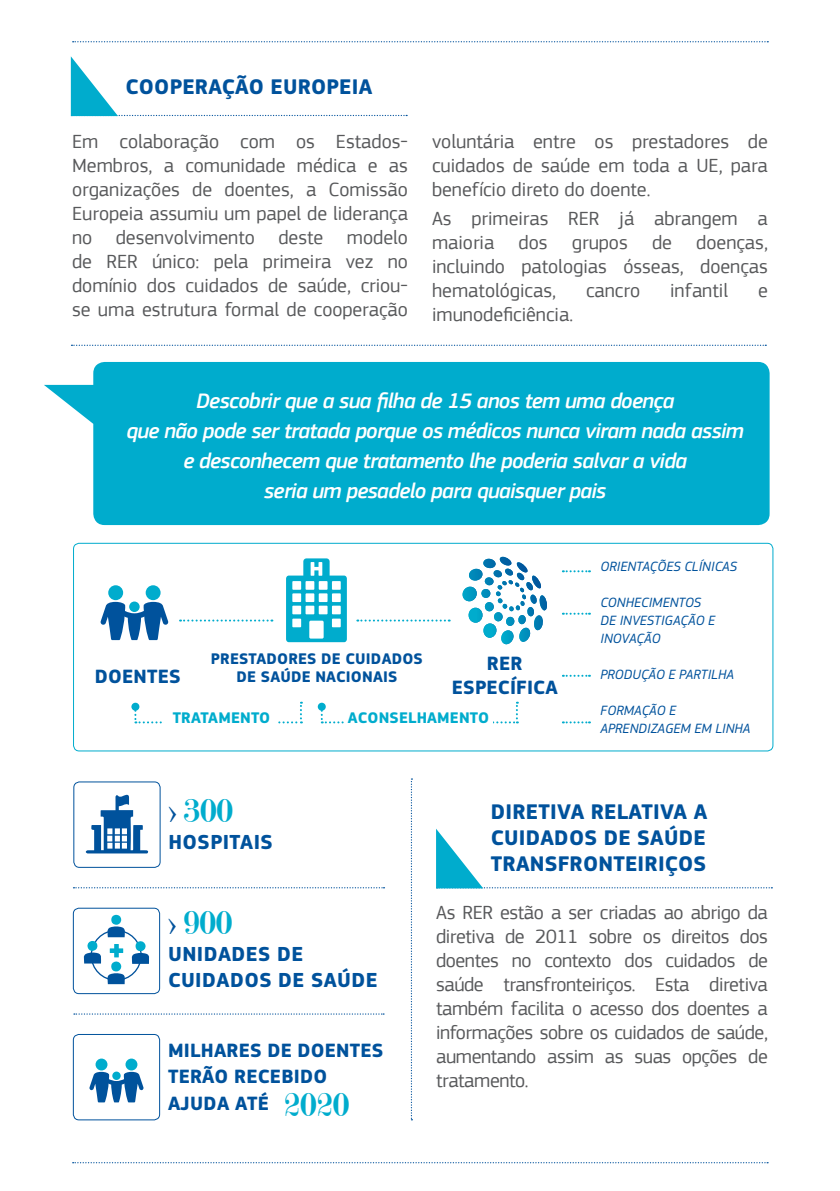
<style>
.page{position:relative;width:840px;height:1191px;background:#fff}
.page>*{position:absolute;margin:0;border:0;box-sizing:border-box;transform-origin:0 0}
.t1{font:36px "Modern";color:#00accd}
.t2{font:italic 500 22px "EC Square Sans Pro";letter-spacing:-.03em;color:#fff}
.t3{font:700 22px/26px "EC Square Sans Pro";letter-spacing:.01em;color:#00529c;text-align:justify}
.t4{font:700 21.2px/26.4px "EC Square Sans Pro";letter-spacing:.02em;color:#00529c}
.t5{font:20px/24px "EC Square Sans Pro";color:#58595b;text-align:justify}
.t6{font:700 20px/26.4px "EC Square Sans Pro";letter-spacing:.01em;color:#00529c}
.t7{font:700 16px/18px "EC Square Sans Pro";letter-spacing:.01em;color:#00529c;text-align:center}
.t8{font:700 16px "EC Square Sans Pro";letter-spacing:.01em;color:#00accd}
.t9{font:italic 14px/18px "EC Square Sans Pro";color:#00529c}
.s1{color:#00529c}
.s2{font-family:"Modern";font-weight:400;font-size:36px;color:#00accd}
</style>
<div class="page">
<svg style="left:73px;top:41px;width:694px;height:1px"></svg>
<svg style="left:73px;top:1162px;width:694px;height:1px"></svg>
<svg style="left:410px;top:778px;width:2px;height:342px"></svg>
<svg style="left:71px;top:345px;width:694px;height:1px"></svg>
<svg style="left:73px;top:887px;width:311px;height:1px"></svg>
<svg style="left:74px;top:1013px;width:310px;height:1px"></svg>
<svg style="left:86px;top:794px;width:62px;height:59px"></svg>
<div style="left:73px;top:781px;width:87px;height:87px;border:1px solid #00529c;border-radius:6px"></div>
<div style="left:95px;top:1058px;width:12px;height:12px;background:#00accd;border-radius:50%"></div>
<div style="left:125px;top:1058px;width:12px;height:12px;background:#00accd;border-radius:50%"></div>
<svg style="left:89px;top:1071px;width:55px;height:31px"></svg>
<div style="left:73px;top:1034px;width:87px;height:86px;border:1px solid #00529c;border-radius:6px"></div>
<svg style="left:110px;top:944px;width:13px;height:13px"></svg>
<svg style="left:131px;top:952px;width:19px;height:12px"></svg>
<svg style="left:106px;top:973px;width:20px;height:11px"></svg>
<svg style="left:83px;top:952px;width:19px;height:11px"></svg>
<svg style="left:106px;top:926px;width:20px;height:11px"></svg>
<svg style="left:135px;top:940px;width:11px;height:11px"></svg>
<div style="left:111px;top:961px;width:10px;height:10px;background:#00accd;border-radius:5px"></div>
<div style="left:87px;top:941px;width:10px;height:9px;background:#00accd;border-radius:50%"></div>
<div style="left:111px;top:914px;width:10px;height:11px;background:#00accd;border-radius:50%"></div>
<div style="left:73px;top:907px;width:87px;height:87px;border:1px solid #00529c;border-radius:6px"></div>
<svg style="left:71px;top:56px;width:336px;height:60px"></svg>
<svg style="left:436px;top:828px;width:335px;height:60px"></svg>
<svg style="left:44px;top:362px;width:725px;height:163px;background:#12b2d0"></svg>
<svg style="left:562px;top:570px;width:27px;height:2px"></svg>
<svg style="left:562px;top:721px;width:27px;height:2px"></svg>
<svg style="left:286px;top:558px;width:60px;height:84px"></svg>
<div style="left:292px;top:581px;width:9px;height:9px;background:#fff"></div>
<div style="left:305px;top:581px;width:9px;height:9px;background:#fff"></div>
<div style="left:318px;top:581px;width:9px;height:9px;background:#fff"></div>
<div style="left:332px;top:581px;width:8px;height:9px;background:#fff"></div>
<div style="left:292px;top:593px;width:9px;height:9px;background:#fff"></div>
<div style="left:305px;top:593px;width:9px;height:9px;background:#fff"></div>
<div style="left:318px;top:593px;width:9px;height:9px;background:#fff"></div>
<div style="left:332px;top:593px;width:8px;height:9px;background:#fff"></div>
<div style="left:292px;top:605px;width:9px;height:9px;background:#fff"></div>
<div style="left:305px;top:605px;width:9px;height:9px;background:#fff"></div>
<div style="left:318px;top:605px;width:9px;height:9px;background:#fff"></div>
<div style="left:332px;top:605px;width:8px;height:9px;background:#fff"></div>
<div style="left:292px;top:618px;width:9px;height:9px;background:#fff"></div>
<div style="left:332px;top:618px;width:8px;height:9px;background:#fff"></div>
<div style="left:309px;top:620px;width:14px;height:18px;background:#fff;border-radius:2px"></div>
<svg style="left:462px;top:557px;width:85px;height:87px"></svg>
<div style="left:108px;top:585px;width:15px;height:15px;background:#00accd;border-radius:50%"></div>
<div style="left:146px;top:585px;width:14px;height:15px;background:#00accd;border-radius:50%"></div>
<svg style="left:100px;top:602px;width:68px;height:38px"></svg>
<svg style="left:180px;top:619px;width:92px;height:2px"></svg>
<svg style="left:357px;top:619px;width:92px;height:2px"></svg>
<svg style="left:562px;top:675px;width:27px;height:2px"></svg>
<svg style="left:562px;top:612px;width:27px;height:2px"></svg>
<div style="left:73px;top:543px;width:700px;height:208px;border:1px solid #00accd;border-radius:6px"></div>
<svg style="left:134px;top:701px;width:168px;height:22px"></svg>
<div style="left:131px;top:702px;width:8px;height:8px;background:#00accd;border-radius:50%"></div>
<svg style="left:320px;top:701px;width:197px;height:22px"></svg>
<svg style="left:317px;top:702px;width:8px;height:8px"></svg>
<div style="left:165px;top:703px;width:113px;height:28px;background:#fff"></div>
<div style="left:344px;top:703px;width:148px;height:28px;background:#fff"></div>
<p class="t3" style="left:126px;top:74px;width:248px">COOPERAÇÃO EUROPEIA</p>
<p class="t5" style="left:72px;top:129px;width:337px">Em colaboração com os Estados-Membros, a comunidade médica e as organizações de doentes, a Comissão Europeia assumiu um papel de liderança no desenvolvimento deste modelo de RER único: pela primeira vez no domínio dos cuidados de saúde, criou&shy;se uma estrutura formal de cooperação</p>
<p class="t5" style="left:432px;top:129px;width:337px">voluntária entre os prestadores de cuidados de saúde em toda a UE, para benefício direto do doente.</p>
<p class="t5" style="left:432px;top:207px;width:337px">As primeiras RER já abrangem a maioria dos grupos de doenças, incluindo patologias ósseas, doenças hematológicas,</p>
<p class="t5" style="left:585px;top:279px;width:55px">cancro</p>
<p class="t5" style="left:669px;top:279px;width:59px">infantil</p>
<p class="t5" style="left:757px;top:279px;width:11px">e</p>
<p class="t5" style="left:432px;top:303px;width:142px">imunodeficiência.</p>
<p class="t2" style="left:196px;top:388px;width:479px">Descobrir que a sua filha de 15 anos tem uma doença</p>
<p class="t2" style="left:126px;top:418px;width:618px">que não pode ser tratada porque os médicos nunca viram nada assim</p>
<p class="t2" style="left:183px;top:448px;width:505px">e desconhecem que tratamento lhe poderia salvar a vida</p>
<p class="t2" style="left:264px;top:478px;width:343px">seria um pesadelo para quaisquer pais</p>
<p class="t6" style="left:95px;top:664px;width:87px">DOENTES</p>
<p class="t7" style="left:211px;top:650px;width:213px">PRESTADORES DE CUIDADOS<br>DE SAÚDE NACIONAIS</p>
<p class="t6" style="left:451px;top:652px;width:107px;line-height:24px;text-align:center">RER<br>ESPECÍFICA</p>
<p class="t8" style="left:173px;top:708px;width:99px">TRATAMENTO</p>
<p class="t8" style="left:348px;top:708px;width:143px">ACONSELHAMENTO</p>
<p class="t9" style="left:600px;top:558px;width:138px">ORIENTAÇÕES CLÍNICAS</p>
<p class="t9" style="left:600px;top:594px;width:116px">CONHECIMENTOS<br>DE INVESTIGAÇÃO E<br>INOVAÇÃO</p>
<p class="t9" style="left:600px;top:666px;width:135px">PRODUÇÃO E PARTILHA</p>
<p class="t9" style="left:600px;top:702px;width:152px">FORMAÇÃO E<br>APRENDIZAGEM EM LINHA</p>
<p class="t1" style="left:168px;top:793px;width:66px"><span class="s1">&gt;</span> 300</p>
<p class="t4" style="left:168px;top:829px;width:106px">HOSPITAIS</p>
<p class="t1" style="left:168px;top:905px;width:66px"><span class="s1">&gt;</span> 900</p>
<p class="t4" style="left:168px;top:941px;width:211px">UNIDADES DE<br>CUIDADOS DE SAÚDE</p>
<p class="t6" style="left:168px;top:1038px;width:217px">MILHARES DE DOENTES<br>TERÃO RECEBIDO<br>AJUDA ATÉ <span class="s2">2020</span></p>
<p class="t3" style="left:490px;top:799px;width:218px">DIRETIVA RELATIVA A CUIDADOS DE SAÚDE TRANSFRONTEIRIÇOS</p>
<p class="t5" style="left:436px;top:900px;width:333px">As RER estão a ser criadas ao abrigo da diretiva de 2011 sobre os direitos dos doentes no contexto dos cuidados de saúde transfronteiriços. Esta diretiva também facilita o acesso dos doentes a informações sobre os cuidados de saúde, aumentando assim as suas opções de tratamento.</p>
</div>
